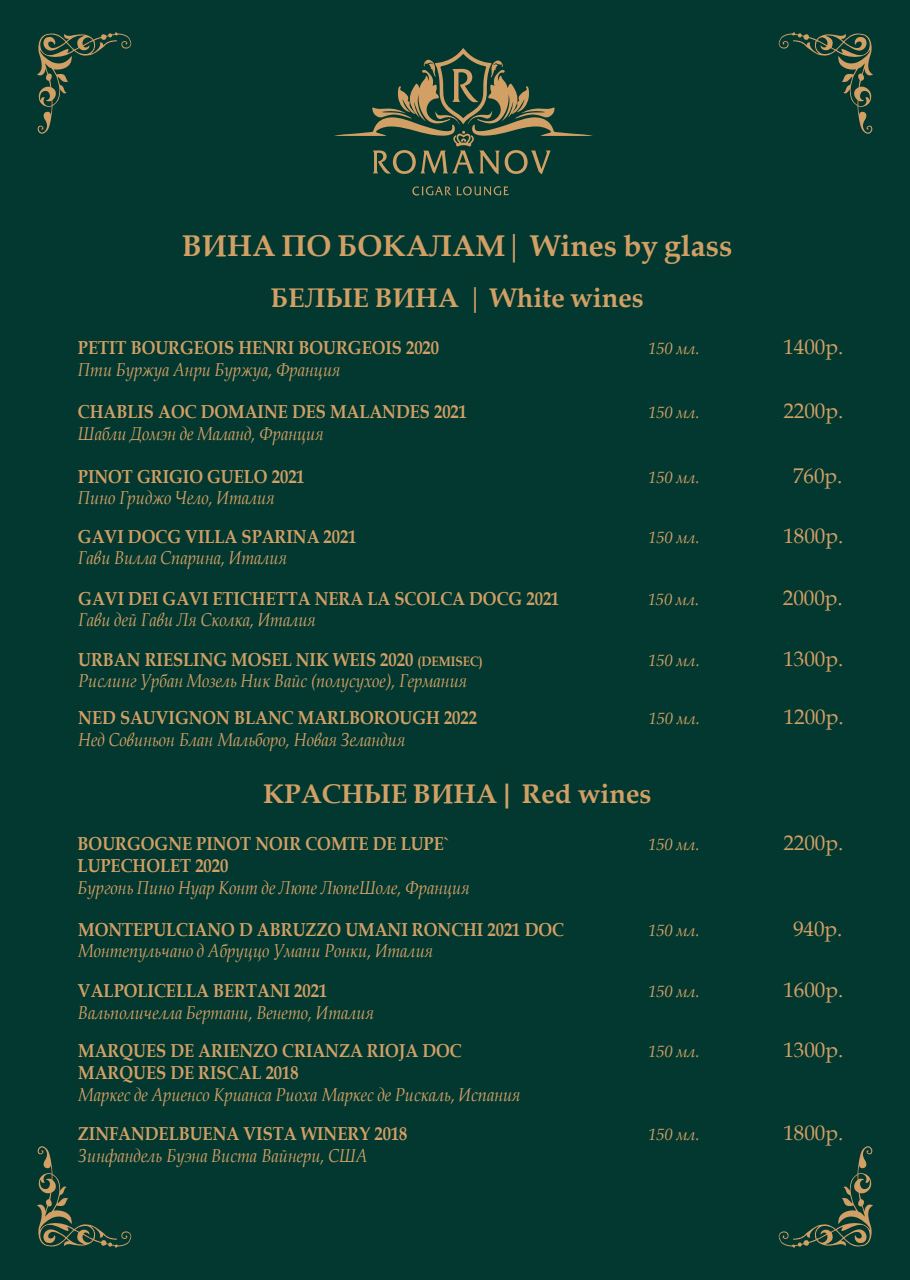
<style>
.page{position:relative;width:910px;height:1280px;background:#02382f}
.page>*{position:absolute;margin:0;border:0;box-sizing:border-box;transform-origin:0 0}
.t1{font:700 30px "Book Antiqua";color:#d29f65}
.t2{font:700 27px "Book Antiqua";color:#d29f65}
.t3{font:21.3px "Book Antiqua";color:#d29f65}
.t4{font:700 18.75px "Book Antiqua";color:#d29f65;scale:.88 1}
.t5{font:italic 18.75px "Book Antiqua";color:#d29f65;scale:.88 1}
.t6{font:italic 16.65px "Book Antiqua";color:#d29f65}
.s1{font-weight:400}
.s2{font-size:13.65px}
</style>
<div class="page">
<svg style="left:778px;top:1146px;width:95px;height:102px"></svg>
<svg style="left:37px;top:1146px;width:95px;height:102px"></svg>
<svg style="left:778px;top:32px;width:95px;height:102px"></svg>
<svg style="left:37px;top:32px;width:95px;height:102px"></svg>
<svg style="left:412px;top:186px;width:97px;height:10px"></svg>
<svg style="left:334px;top:48px;width:259px;height:126px"></svg>
<h1 class="t1" style="left:182px;top:225px;width:552px">ВИНА ПО БОКАЛАМ<span class="s1">|</span> Wines by glass</h1>
<h2 class="t2" style="left:270px;top:280px;width:375px">БЕЛЫЕ ВИНА <span class="s1">|</span> White wines</h2>
<p class="t4" style="left:78px;top:335px;width:412px">PETIT BOURGEOIS HENRI BOURGEOIS 2020</p>
<p class="t6" style="left:648px;top:337px;width:53px">150 мл.</p>
<p class="t3" style="left:783px;top:332px;width:61px">1400р.</p>
<p class="t5" style="left:78px;top:356px;width:300px">Пти Буржуа Анри Буржуа, Франция</p>
<p class="t4" style="left:78px;top:399px;width:444px">CHABLIS AOC DOMAINE DES MALANDES 2021</p>
<p class="t6" style="left:648px;top:401px;width:53px">150 мл.</p>
<p class="t3" style="left:783px;top:396px;width:61px">2200р.</p>
<p class="t5" style="left:78px;top:420px;width:281px">Шабли Домэн де Маланд, Франция</p>
<p class="t4" style="left:78px;top:463px;width:259px">PINOT GRIGIO GUELO 2021</p>
<p class="t6" style="left:648px;top:465px;width:53px">150 мл.</p>
<p class="t3" style="left:793px;top:461px;width:51px">760р.</p>
<p class="t5" style="left:78px;top:485px;width:225px">Пино Гриджо Чело, Италия</p>
<p class="t4" style="left:78px;top:523px;width:318px">GAVI DOCG VILLA SPARINA 2021</p>
<p class="t6" style="left:648px;top:525px;width:53px">150 мл.</p>
<p class="t3" style="left:783px;top:521px;width:61px">1800р.</p>
<p class="t5" style="left:78px;top:545px;width:239px">Гави Вилла Спарина, Италия</p>
<p class="t4" style="left:78px;top:585px;width:548px">GAVI DEI GAVI ETICHETTA NERA LA SCOLCA DOCG 2021</p>
<p class="t6" style="left:648px;top:587px;width:53px">150 мл.</p>
<p class="t3" style="left:783px;top:583px;width:61px">2000р.</p>
<p class="t5" style="left:78px;top:607px;width:272px">Гави дей Гави Ля Сколка, Италия</p>
<p class="t4" style="left:78px;top:646px;width:461px">URBAN RIESLING MOSEL NIK WEIS 2020 <span class="s2">(DEMISEC)</span></p>
<p class="t6" style="left:648px;top:648px;width:53px">150 мл.</p>
<p class="t3" style="left:783px;top:643px;width:61px">1300р.</p>
<p class="t5" style="left:78px;top:667px;width:443px">Рислинг Урбан Мозель Ник Вайс (полусухое), Германия</p>
<p class="t4" style="left:78px;top:705px;width:455px">NED SAUVIGNON BLANC MARLBOROUGH 2022</p>
<p class="t6" style="left:648px;top:707px;width:53px">150 мл.</p>
<p class="t3" style="left:784px;top:702px;width:61px">1200р.</p>
<p class="t5" style="left:78px;top:726px;width:373px">Нед Совиньон Блан Мальборо, Новая Зеландия</p>
<h2 class="t2" style="left:263px;top:776px;width:390px">КРАСНЫЕ ВИНА| Red wines</h2>
<p class="t4" style="left:78px;top:831px;width:424px">BOURGOGNE PINOT NOIR COMTE DE LUPE`</p>
<p class="t6" style="left:648px;top:833px;width:53px">150 мл.</p>
<p class="t3" style="left:783px;top:828px;width:61px">2200р.</p>
<p class="t4" style="left:78px;top:853px;width:173px">LUPECHOLET 2020</p>
<p class="t5" style="left:78px;top:874px;width:447px">Бургонь Пино Нуар Конт де Люпе ЛюпеШоле, Франция</p>
<p class="t4" style="left:78px;top:916px;width:554px">MONTEPULCIANO D ABRUZZO UMANI RONCHI 2021 DOC</p>
<p class="t6" style="left:648px;top:918px;width:53px">150 мл.</p>
<p class="t3" style="left:793px;top:913px;width:51px">940р.</p>
<p class="t5" style="left:78px;top:938px;width:405px">Монтепульчано д Абруццо Умани Ронки, Италия</p>
<p class="t4" style="left:78px;top:978px;width:285px">VALPOLICELLA BERTANI 2021</p>
<p class="t6" style="left:648px;top:980px;width:53px">150 мл.</p>
<p class="t3" style="left:783px;top:975px;width:61px">1600р.</p>
<p class="t5" style="left:78px;top:999px;width:338px">Вальполичелла Бертани, Венето, Италия</p>
<p class="t4" style="left:78px;top:1038px;width:437px">MARQUES DE ARIENZO CRIANZA RIOJA DOC</p>
<p class="t6" style="left:648px;top:1040px;width:53px">150 мл.</p>
<p class="t3" style="left:783px;top:1035px;width:61px">1300р.</p>
<p class="t4" style="left:78px;top:1060px;width:252px">MARQUES DE RISCAL 2018</p>
<p class="t5" style="left:78px;top:1081px;width:504px">Маркес де Ариенсо Крианса Риоха Маркес де Рискаль, Испания</p>
<p class="t4" style="left:78px;top:1121px;width:376px">ZINFANDELBUENA VISTA WINERY 2018</p>
<p class="t6" style="left:648px;top:1123px;width:53px">150 мл.</p>
<p class="t3" style="left:783px;top:1118px;width:61px">1800р.</p>
<p class="t5" style="left:78px;top:1142px;width:331px">Зинфандель Буэна Виста Вайнери, США</p>
</div>
